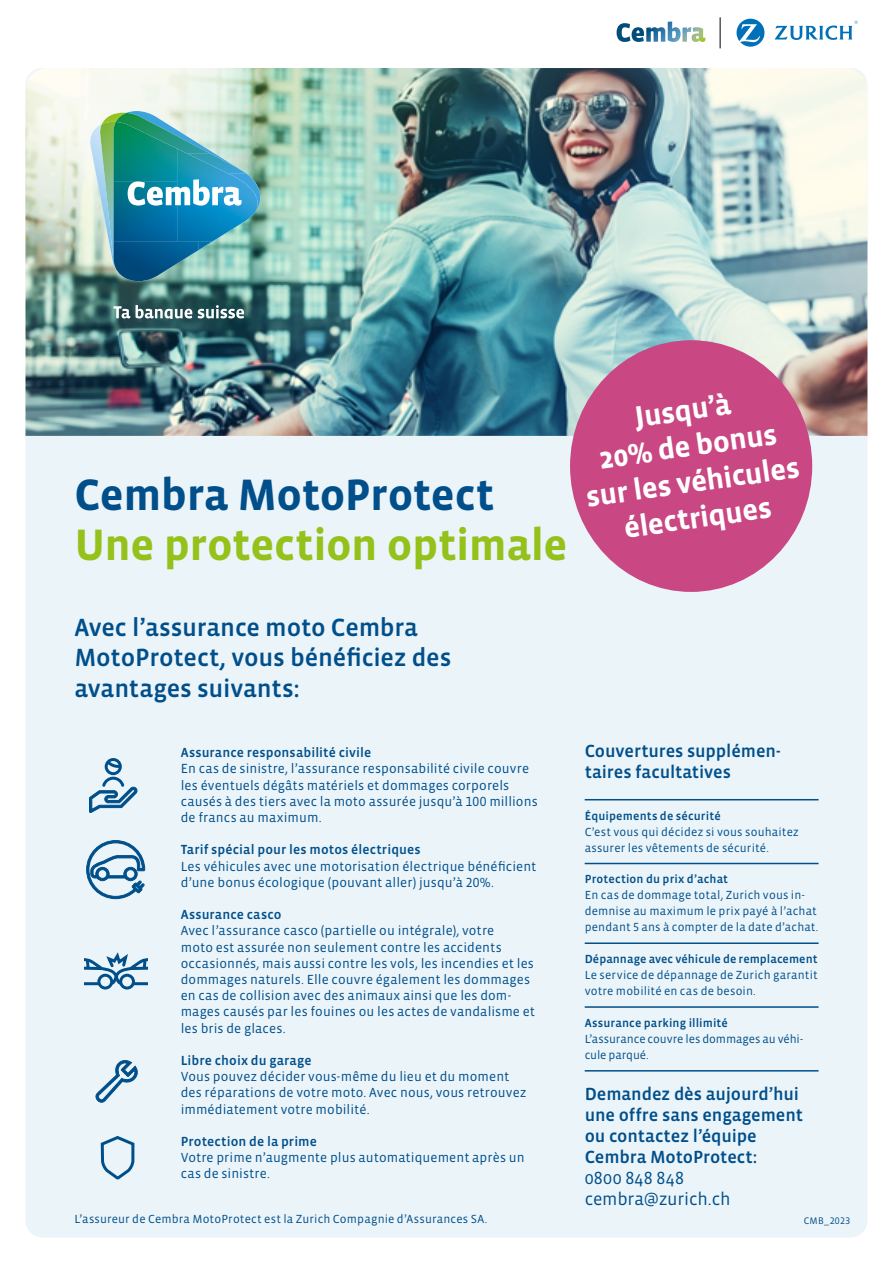
<style>
.page{position:relative;width:893px;height:1263px;background:#fff}
.page>*{position:absolute;margin:0;border:0;box-sizing:border-box;transform-origin:0 0}
.Broschuerentitel_A4{font:700 45px "Vista Sans OT";letter-spacing:-.01em;color:#94c11a}
.Lead_-_16pt_7_5mm{font:700 45px "Vista Sans OT";letter-spacing:-.01em;color:#004f8b}
.Broschuerentitel_A4-2{font:700 30px/36px "Vista Sans OT";color:#fff;text-align:center}
.Lead_-_16pt_7_5mm-2{font:500 25.5px/30.6px "Vista Sans OT";letter-spacing:-.01em;color:#004f8b}
.Lead_-_16pt_7_5mm-3{font:500 18px/21px "Vista Sans OT";letter-spacing:-.005em;color:#004f8b}
.Lead_-_16pt_7_5mm-4{font:18px "Vista Sans OT";letter-spacing:-.005em;color:#004f8b}
.Lead_-_16pt_7_5mm-5{font:18px "Vista Sans OT";letter-spacing:.015em;color:#004f8b}
.Lead_-_16pt_7_5mm-6{font:13.5px/16.2px "Vista Sans OT";letter-spacing:.01em;color:#004f8b}
.Lead_-_16pt_7_5mm-7{font:500 13.5px "Vista Sans OT";letter-spacing:.01em;color:#004f8b}
.Marginalie_Linie_obe{font:12px/15.9px "Vista Sans OT";letter-spacing:.01em;color:#004f8b}
.Lead_-_16pt_7_5mm-8{font:12px "Vista Sans OT";letter-spacing:.015em;color:#004f8b}
.Seitenzahl_-_6_5pt_3{font:9.75px "Vista Sans OT";letter-spacing:.035em;color:#004f8b}
.s1{font-weight:500}
</style>
<div class="page">
<div style="left:26px;top:68px;width:841px;height:1169px;background:#ebf4f9;border-radius:17px"></div>
<img style="left:26px;top:68px;width:841px;height:368px">
<svg style="left:114px;top:305px;width:130px;height:13px;background:#759092"></svg>
<img style="left:260px;top:169px;width:2px;height:68px">
<img style="left:90px;top:111px;width:170px;height:170px">
<hr style="left:585px;top:799px;width:234px;height:1px;background:#004f8b">
<hr style="left:585px;top:863px;width:234px;height:1px;background:#004f8b">
<hr style="left:585px;top:942px;width:234px;height:2px;background:#004f8b">
<hr style="left:585px;top:1006px;width:234px;height:2px;background:#004f8b">
<hr style="left:585px;top:1070px;width:234px;height:1px;background:#004f8b">
<svg style="left:86px;top:840px;width:59px;height:59px"></svg>
<svg style="left:96px;top:1060px;width:42px;height:42px"></svg>
<svg style="left:85px;top:952px;width:63px;height:37px"></svg>
<svg style="left:89px;top:758px;width:48px;height:55px"></svg>
<svg style="left:100px;top:1136px;width:35px;height:44px"></svg>
<div style="left:570px;top:340px;width:242px;height:252px;background:#c94783;border-radius:50%"></div>
<svg style="left:617px;top:22px;width:88px;height:20px"></svg>
<hr style="left:720px;top:17px;width:1px;height:31px;background:#000">
<svg style="left:736px;top:19px;width:28px;height:28px"></svg>
<svg style="left:774px;top:21px;width:84px;height:19px"></svg>
<p class="Lead_-_16pt_7_5mm" style="left:74px;top:472px;width:421px">Cembra MotoProtect</p>
<p class="Broschuerentitel_A4" style="left:74px;top:521px;width:495px">Une protection optimale</p>
<p class="Lead_-_16pt_7_5mm-2" style="left:74px;top:612px;width:378px">Avec l’assurance moto Cembra<br>MotoProtect, vous bénéficiez des avantages suivants:</p>
<p class="Lead_-_16pt_7_5mm-7" style="left:181px;top:746px;width:192px">Assurance responsabilité civile</p>
<p class="Lead_-_16pt_7_5mm-6" style="left:181px;top:761px;width:359px">En cas de sinistre, l’assurance responsabilité civile couvre les éventuels dégâts matériels et dommages corporels causés à des tiers avec la moto assurée jusqu’à 100 millions de francs au maximum.</p>
<p class="Lead_-_16pt_7_5mm-7" style="left:181px;top:843px;width:241px">Tarif spécial pour les motos électriques</p>
<p class="Lead_-_16pt_7_5mm-6" style="left:181px;top:858px;width:357px">Les véhicules avec une motorisation électrique bénéficient d’une bonus écologique (pouvant aller) jusqu’à 20%.</p>
<p class="Lead_-_16pt_7_5mm-7" style="left:181px;top:908px;width:102px">Assurance casco</p>
<p class="Lead_-_16pt_7_5mm-6" style="left:181px;top:923px;width:356px">Avec l’assurance casco (partielle ou intégrale), votre<br>moto est assurée non seulement contre les accidents occasionnés, mais aussi contre les vols, les incendies et les dommages naturels. Elle couvre également les dommages en cas de collision avec des animaux ainsi que les dom&shy;mages causés par les fouines ou les actes de vandalisme et les bris de glaces.</p>
<p class="Lead_-_16pt_7_5mm-7" style="left:181px;top:1053px;width:132px">Libre choix du garage</p>
<p class="Lead_-_16pt_7_5mm-6" style="left:181px;top:1069px;width:347px">Vous pouvez décider vous-même du lieu et du moment des réparations de votre moto. Avec nous, vous retrouvez immédiatement votre mobilité.</p>
<p class="Lead_-_16pt_7_5mm-7" style="left:181px;top:1134px;width:138px">Protection de la prime</p>
<p class="Lead_-_16pt_7_5mm-6" style="left:181px;top:1150px;width:345px">Votre prime n’augmente plus automatiquement après un cas de sinistre.</p>
<p class="Broschuerentitel_A4-2" style="left:632px;top:400px;width:98px;rotate:-8deg">Jusqu’à</p>
<p class="Broschuerentitel_A4-2" style="left:596px;top:441px;width:181px;rotate:-8deg">20% de bonus</p>
<p class="Broschuerentitel_A4-2" style="left:584px;top:480px;width:217px;rotate:-8deg">sur les véhicules électriques</p>
<p class="Lead_-_16pt_7_5mm-3" style="left:585px;top:741px;width:198px">Couvertures supplémen&shy;taires facultatives</p>
<p class="Marginalie_Linie_obe" style="left:585px;top:808px;width:216px"><span class="s1">Équipements de sécurité<br></span>C’est vous qui décidez si vous souhaitez assurer les vêtements de sécurité.</p>
<p class="Marginalie_Linie_obe" style="left:585px;top:872px;width:235px"><span class="s1">Protection du prix d’achat<br></span>En cas de dommage total, Zurich vous in&shy;demnise au maximum le prix payé à l’achat pendant 5 ans à compter de la date d’achat.</p>
<p class="Marginalie_Linie_obe" style="left:585px;top:951px;width:234px;text-align:justify"><span class="s1">Dépannage avec véhicule de remplacement </span>Le service de dépannage de Zurich garantit votre mobilité en cas de besoin.</p>
<p class="Marginalie_Linie_obe" style="left:585px;top:1015px;width:220px"><span class="s1">Assurance parking illimité<br></span>L’assurance couvre les dommages au véhi&shy;cule parqué.</p>
<p class="Lead_-_16pt_7_5mm-3" style="left:585px;top:1084px;width:220px">Demandez dès aujourd’hui une offre sans engagement ou contactez l’équipe<br>Cembra MotoProtect:</p>
<p class="Lead_-_16pt_7_5mm-5" style="left:585px;top:1169px;width:101px">0800 848 848</p>
<p class="Lead_-_16pt_7_5mm-4" style="left:585px;top:1190px;width:147px">cembra@zurich.ch</p>
<p class="Lead_-_16pt_7_5mm-8" style="left:74px;top:1213px;width:414px">L’assureur de Cembra MotoProtect est la Zurich Compagnie d’Assurances SA.</p>
<p class="Seitenzahl_-_6_5pt_3" style="left:804px;top:1215px;width:48px">CMB_2023</p>
</div>
